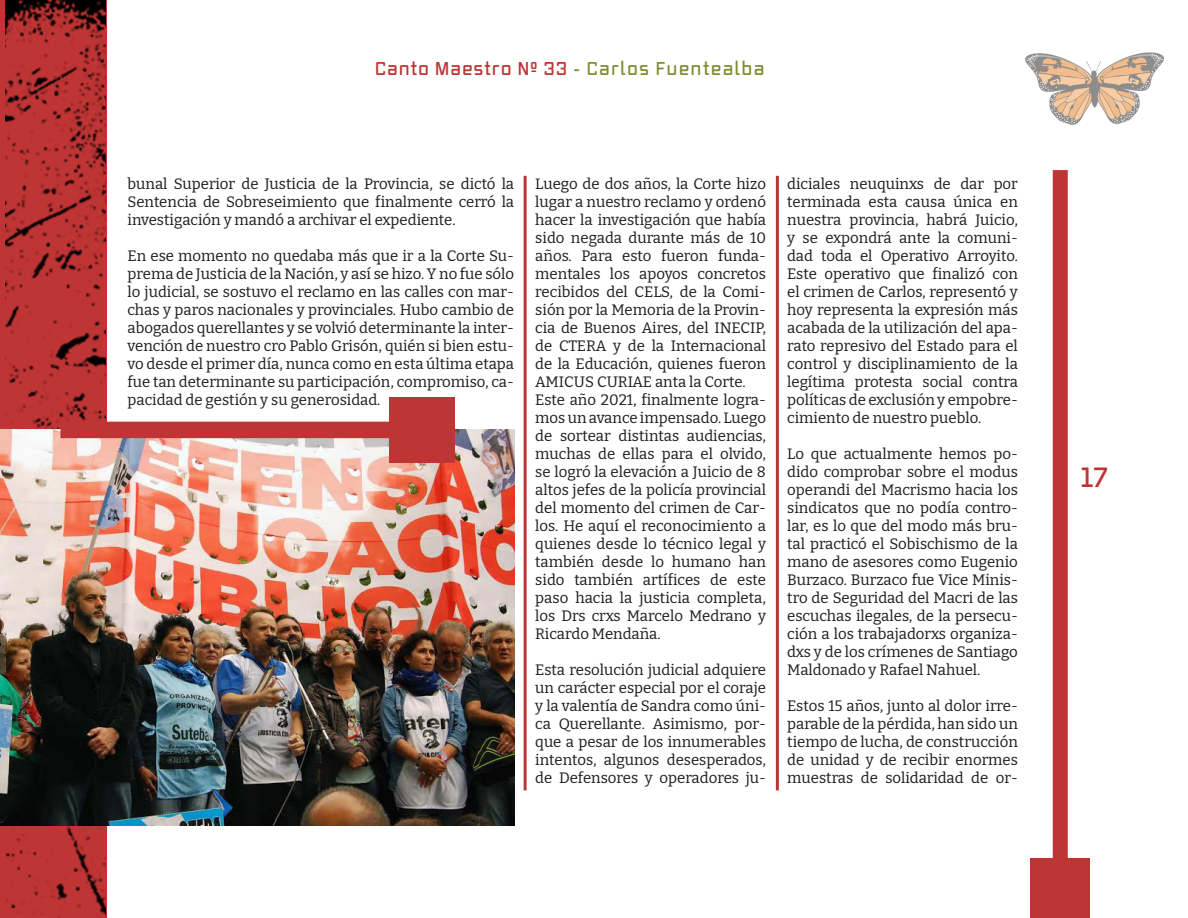
<style>
.page{position:relative;width:1188px;height:918px;background:#fff}
.page>*{position:absolute;margin:0;border:0;box-sizing:border-box;transform-origin:0 0}
.t1{font:600 27px "Vox Round";color:#bf3434}
.t2{font:600 18px "Vox Round";letter-spacing:.09em;color:#828c32}
.t3{font:15px/18px "Bitter Pro";color:#231f20;text-align:justify}
.s1{color:#bf3434}
</style>
<div class="page">
<img style="left:1025px;top:52px;width:139px;height:73px">
<div style="left:0;top:0;width:106px;height:918px;background:#bf3434"></div>
<img style="left:5px;top:0;width:101px;height:918px">
<img style="left:0;top:429px;width:514px;height:397px">
<hr style="left:524px;top:176px;width:3px;height:614px;background:#bf3434">
<hr style="left:776px;top:176px;width:3px;height:614px;background:#bf3434">
<div style="left:60px;top:422px;width:362px;height:16px;background:#bf3434"></div>
<div style="left:389px;top:397px;width:66px;height:66px;background:#bf3434"></div>
<div style="left:1053px;top:170px;width:15px;height:718px;background:#bf3434"></div>
<div style="left:1030px;top:858px;width:60px;height:60px;background:#bf3434"></div>
<p class="t2" style="left:375px;top:57px;width:391px"><span class="s1">Canto Maestro Nº 33</span> - Carlos Fuentealba</p>
<p class="t3" style="left:128px;top:174px;width:388px">bunal Superior de Justicia de la Provincia, se dictó la Sentencia de Sobreseimiento que finalmente cerró la investigación y mandó a archivar el expediente.</p>
<p class="t3" style="left:128px;top:246px;width:388px">En ese momento no quedaba más que ir a la Corte Su&shy;prema de Justicia de la Nación, y así se hizo. Y no fue sólo lo judicial, se sostuvo el reclamo en las calles con mar&shy;chas y paros nacionales y provinciales. Hubo cambio de abogados querellantes y se volvió determinante la inter&shy;vención de nuestro cro Pablo Grisón, quién si bien estu&shy;vo desde el primer día, nunca como en esta última etapa fue tan determinante su participación, compromiso, ca&shy;pacidad de gestión y su generosidad.</p>
<p class="t3" style="left:535px;top:174px;width:232px">Luego de dos años, la Corte hizo lugar a nuestro reclamo y ordenó hacer la investigación que había sido negada durante más de 10 años. Para esto fueron funda&shy;mentales los apoyos concretos recibidos del CELS, de la Comi&shy;sión por la Memoria de la Provin&shy;cia de Buenos Aires, del INECIP, de CTERA y de la Internacional de la Educación, quienes fueron AMICUS CURIAE anta la Corte.</p>
<p class="t3" style="left:535px;top:390px;width:232px">Este año 2021, finalmente logra&shy;mos un avance impensado. Luego de sortear distintas audiencias, muchas de ellas para el olvido, se logró la elevación a Juicio de 8 altos jefes de la policía provincial del momento del crimen de Car&shy;los. He aquí el reconocimiento a quienes desde lo técnico legal y también desde lo humano han sido también artífices de este paso hacia la justicia completa, los Drs crxs Marcelo Medrano y Ricardo Mendaña.</p>
<p class="t3" style="left:535px;top:660px;width:232px">Esta resolución judicial adquiere un carácter especial por el coraje y la valentía de Sandra como úni&shy;ca Querellante. Asimismo, por&shy;que a pesar de los innumerables intentos, algunos desesperados, de Defensores y operadores ju-</p>
<p class="t3" style="left:787px;top:174px;width:232px">diciales neuquinxs de dar por terminada esta causa única en nuestra provincia, habrá Juicio, y se expondrá ante la comuni&shy;dad toda el Operativo Arroyito.<br>Este operativo que finalizó con el crimen de Carlos, representó y hoy representa la expresión más acabada de la utilización del apa&shy;rato represivo del Estado para el control y disciplinamiento de la legítima protesta social contra políticas de exclusión y empobre&shy;cimiento de nuestro pueblo.</p>
<p class="t3" style="left:787px;top:444px;width:232px">Lo que actualmente hemos po&shy;dido comprobar sobre el modus operandi del Macrismo hacia los sindicatos que no podía contro&shy;lar, es lo que del modo más bru&shy;tal practicó el Sobischismo de la mano de asesores como Eugenio Burzaco. Burzaco fue Vice Minis&shy;tro de Seguridad del Macri de las escuchas ilegales, de la persecu&shy;ción a los trabajadorxs organiza&shy;dxs y de los crímenes de Santiago Maldonado y Rafael Nahuel.</p>
<p class="t3" style="left:787px;top:696px;width:232px">Estos 15 años, junto al dolor irre&shy;parable de la pérdida, han sido un tiempo de lucha, de construcción de unidad y de recibir enormes muestras de solidaridad de or-</p>
<h1 class="t1" style="left:1081px;top:459px;width:28px">17</h1>
</div>
